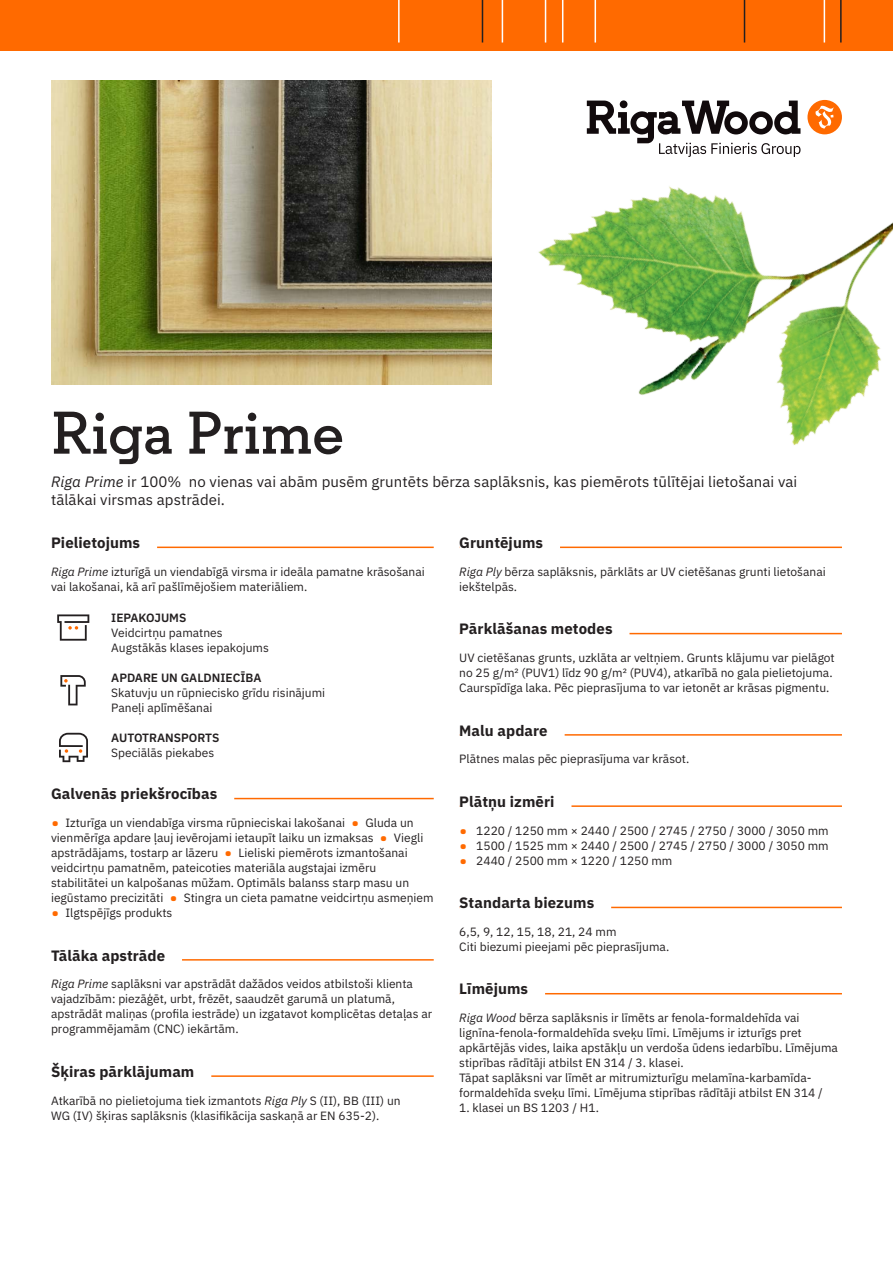
<style>
.page{position:relative;width:893px;height:1263px;background:#fff}
.page>*{position:absolute;margin:0;border:0;box-sizing:border-box;transform-origin:0 0}
.Nosaukums{font:600 60px "Regular Slab";letter-spacing:.005em;color:#231f20}
.Sadaļa{font:700 15px "IBM Plex Sans";letter-spacing:.005em;color:#231f20}
.ievadteksts{font:15px/18px "IBM Plex Sans";letter-spacing:.005em;color:#231f20}
.pamatteksts__6{font:12px/15px "IBM Plex Sans";color:#231f20}
.tabula{font:12px "IBM Plex Sans";color:#231f20}
.pamatteksts__3{font:12px/15px "IBM Plex Sans";color:#231f20}
.Virsraksts_tabulā{font:600 12px "IBM Plex Sans";color:#231f20}
.s1{font-style:italic}
.s2{font-size:21px;color:#ff6a00}
</style>
<div class="page">
<div style="left:0;top:0;width:893px;height:51px;background:#ff6a00"></div>
<hr style="left:398px;top:0;width:2px;height:43px;background:#fff">
<img style="left:475px;top:0;width:418px;height:549px">
<hr style="left:51px;top:547px;width:383px;height:1px;background:#ff6a00">
<div style="left:51px;top:544px;width:106px;height:7px;background:#fff"></div>
<hr style="left:51px;top:798px;width:383px;height:1px;background:#ff6a00">
<div style="left:51px;top:795px;width:183px;height:7px;background:#fff"></div>
<hr style="left:51px;top:959px;width:383px;height:1px;background:#ff6a00">
<div style="left:51px;top:956px;width:131px;height:8px;background:#fff"></div>
<hr style="left:51px;top:1075px;width:383px;height:2px;background:#ff6a00">
<div style="left:51px;top:1073px;width:160px;height:7px;background:#fff"></div>
<hr style="left:459px;top:547px;width:383px;height:1px;background:#ff6a00">
<div style="left:459px;top:544px;width:101px;height:7px;background:#fff"></div>
<hr style="left:459px;top:633px;width:383px;height:1px;background:#ff6a00">
<div style="left:459px;top:630px;width:170px;height:8px;background:#fff"></div>
<hr style="left:459px;top:734px;width:383px;height:2px;background:#ff6a00">
<div style="left:459px;top:731px;width:106px;height:8px;background:#fff"></div>
<hr style="left:459px;top:805px;width:383px;height:2px;background:#ff6a00">
<div style="left:459px;top:803px;width:112px;height:7px;background:#fff"></div>
<hr style="left:459px;top:907px;width:383px;height:1px;background:#ff6a00">
<div style="left:459px;top:904px;width:152px;height:7px;background:#fff"></div>
<hr style="left:459px;top:993px;width:383px;height:1px;background:#ff6a00">
<div style="left:459px;top:990px;width:86px;height:8px;background:#fff"></div>
<svg style="left:57px;top:614px;width:32px;height:27px"></svg>
<svg style="left:60px;top:675px;width:26px;height:30px"></svg>
<svg style="left:59px;top:733px;width:29px;height:29px"></svg>
<img style="left:51px;top:81px;width:440px;height:303px">
<p class="Nosaukums" style="left:51px;top:396px;width:294px">Riga Prime</p>
<p class="ievadteksts" style="left:51px;top:471px;width:748px"><span class="s1">Riga Prime</span> ir 100% no vienas vai abām pusēm gruntēts bērza saplāksnis, kas piemērots tūlītējai lietošanai vai tālākai virsmas apstrādei.</p>
<p class="Sadaļa" style="left:51px;top:531px;width:91px">Pielietojums</p>
<p class="pamatteksts__3" style="left:51px;top:563px;width:375px"><span class="s1">Riga Prime</span> izturīgā un viendabīgā virsma ir ideāla pamatne krāsošanai vai lakošanai, kā arī pašlīmējošiem materiāliem.</p>
<p class="Virsraksts_tabulā" style="left:111px;top:608px;width:77px">IEPAKOJUMS</p>
<p class="tabula" style="left:111px;top:624px;width:113px">Veidcirtņu pamatnes</p>
<p class="tabula" style="left:111px;top:639px;width:159px">Augstākās klases iepakojums</p>
<p class="Virsraksts_tabulā" style="left:111px;top:668px;width:152px">APDARE UN GALDNIECĪBA</p>
<p class="tabula" style="left:111px;top:684px;width:215px">Skatuvju un rūpniecisko grīdu risinājumi</p>
<p class="tabula" style="left:111px;top:699px;width:103px">Paneļi aplīmēšanai</p>
<p class="Virsraksts_tabulā" style="left:111px;top:728px;width:110px">AUTOTRANSPORTS</p>
<p class="tabula" style="left:111px;top:744px;width:104px">Speciālās piekabes</p>
<p class="Sadaļa" style="left:51px;top:782px;width:168px">Galvenās priekšrocības</p>
<p class="pamatteksts__6" style="left:51px;top:814px;width:384px"><span class="s2">•</span> Izturīga un viendabīga virsma rūpnieciskai lakošanai <span class="s2">•</span> Gluda un vienmērīga apdare ļauj ievērojami ietaupīt laiku un izmaksas <span class="s2">•</span> Viegli apstrādājams, tostarp ar lāzeru <span class="s2">•</span> Lieliski piemērots izmantošanai veidcirtņu pamatnēm, pateicoties materiāla augstajai izmēru stabilitātei un kalpošanas mūžam. Optimāls balanss starp masu un iegūstamo precizitāti <span class="s2">•</span> Stingra un cieta pamatne veidcirtņu asmeņiem</p>
<p class="pamatteksts__6" style="left:51px;top:904px;width:123px"><span class="s2">•</span> Ilgtspējīgs produkts</p>
<p class="Sadaļa" style="left:51px;top:943px;width:116px">Tālāka apstrāde</p>
<p class="pamatteksts__6" style="left:51px;top:976px;width:383px"><span class="s1">Riga Prime</span> saplāksni var apstrādāt dažādos veidos atbilstoši klienta vajadzībām: piezāģēt, urbt, frēzēt, saaudzēt garumā un platumā, apstrādāt maliņas (profila iestrāde) un izgatavot komplicētas detaļas ar programmējamām (CNC) iekārtām.</p>
<p class="Sadaļa" style="left:51px;top:1060px;width:145px">Šķiras pārklājumam</p>
<p class="pamatteksts__6" style="left:51px;top:1092px;width:351px">Atkarībā no pielietojuma tiek izmantots <span class="s1">Riga Ply</span> S (II), BB (III) un<br>WG (IV) šķiras saplāksnis (klasifikācija saskaņā ar EN 635-2).</p>
<p class="Sadaļa" style="left:459px;top:531px;width:85px">Gruntējums</p>
<p class="pamatteksts__6" style="left:459px;top:563px;width:368px"><span class="s1">Riga Ply</span> bērza saplāksnis, pārklāts ar UV cietēšanas grunti lietošanai iekštelpās.</p>
<p class="Sadaļa" style="left:459px;top:617px;width:155px">Pārklāšanas metodes</p>
<p class="pamatteksts__6" style="left:459px;top:649px;width:377px">UV cietēšanas grunts, uzklāta ar veltņiem. Grunts klājumu var pielāgot no 25 g/m² (PUV1) līdz 90 g/m² (PUV4), atkarībā no gala pielietojuma.</p>
<p class="pamatteksts__6" style="left:459px;top:679px;width:372px">Caurspīdīga laka. Pēc pieprasījuma to var ietonēt ar krāsas pigmentu.</p>
<p class="Sadaļa" style="left:459px;top:718px;width:90px">Malu apdare</p>
<p class="pamatteksts__6" style="left:459px;top:751px;width:232px">Plātnes malas pēc pieprasījuma var krāsot.</p>
<p class="Sadaļa" style="left:459px;top:790px;width:97px">Plātņu izmēri</p>
<p class="pamatteksts__6" style="left:459px;top:822px;width:371px"><span class="s2">•</span> 1220 / 1250 mm × 2440 / 2500 / 2745 / 2750 / 3000 / 3050 mm</p>
<p class="pamatteksts__6" style="left:459px;top:837px;width:371px"><span class="s2">•</span> 1500 / 1525 mm × 2440 / 2500 / 2745 / 2750 / 3000 / 3050 mm</p>
<p class="pamatteksts__6" style="left:459px;top:852px;width:215px"><span class="s2">•</span> 2440 / 2500 mm × 1220 / 1250 mm</p>
<p class="Sadaļa" style="left:459px;top:891px;width:136px">Standarta biezums</p>
<p class="pamatteksts__6" style="left:459px;top:923px;width:159px">6,5, 9, 12, 15, 18, 21, 24 mm</p>
<p class="pamatteksts__6" style="left:459px;top:938px;width:212px">Citi biezumi pieejami pēc pieprasījuma.</p>
<p class="Sadaļa" style="left:459px;top:977px;width:70px">Līmējums</p>
<p class="pamatteksts__6" style="left:459px;top:1009px;width:380px"><span class="s1">Riga Wood</span> bērza saplāksnis ir līmēts ar fenola-formaldehīda vai lignīna-fenola-formaldehīda sveķu līmi. Līmējums ir izturīgs pret apkārtējās vides, laika apstākļu un verdoša ūdens iedarbību. Līmējuma stiprības rādītāji atbilst EN 314 / 3. klasei.</p>
<p class="pamatteksts__6" style="left:459px;top:1069px;width:365px">Tāpat saplāksni var līmēt ar mitrumizturīgu melamīna-karbamīda&shy;formaldehīda sveķu līmi. Līmējuma stiprības rādītāji atbilst EN 314 /</p>
<p class="pamatteksts__6" style="left:459px;top:1099px;width:141px">1. klasei un BS 1203 / H1.</p>
</div>
